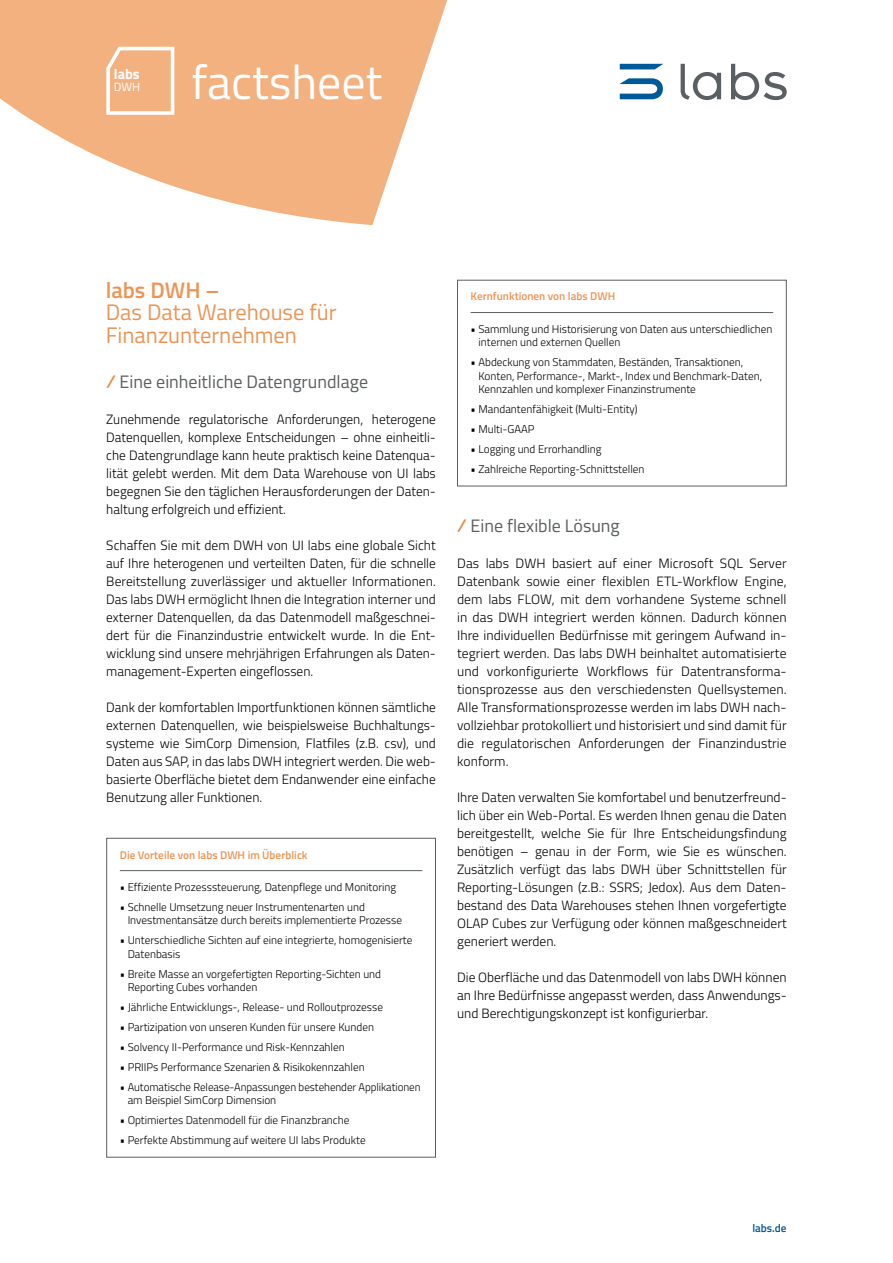
<style>
.page{position:relative;width:893px;height:1263px;background:#fff}
.page>*{position:absolute;margin:0;border:0;box-sizing:border-box;transform-origin:0 0}
.t1{font:48px "Titillium";color:#fff}
.t2{font:22.5px/22.5px "Titillium";color:#ed9455}
.t3{font:600 22.5px "Titillium";color:#ed9455}
.t4{font:18px "Titillium";color:#5a5f62}
.t5{font:700 14.4px "Titillium";color:#fff}
.t6{font:300 13.5px/18px "Titillium";color:#000;text-align:justify}
.t7{font:12px "Titillium";color:#fff}
.t8{font:300 11.25px/13.5px "Titillium";color:#000}
.t9{font:600 11.25px "Titillium";color:#ed9455}
.t10{font:600 11.25px "Titillium";color:#005a9a}
</style>
<div class="page">
<svg style="left:620px;top:64px;width:43px;height:35px"></svg>
<svg style="left:681px;top:64px;width:40px;height:36px"></svg>
<svg style="left:731px;top:64px;width:56px;height:36px"></svg>
<svg style="left:0;top:0;width:448px;height:225px;fill:#f3b180"></svg>
<svg style="left:106px;top:375px;width:10px;height:13px"></svg>
<svg style="left:457px;top:519px;width:10px;height:13px"></svg>
<hr style="left:120px;top:870px;width:302px;height:1px;background:#5a5f62">
<div style="left:106px;top:838px;width:330px;height:319px;border:1px solid #5a5f62"></div>
<hr style="left:471px;top:312px;width:302px;height:1px;background:#5a5f62">
<div style="left:457px;top:280px;width:330px;height:206px;border:1px solid #5a5f62"></div>
<svg style="left:106px;top:47px;width:68px;height:68px;background:#f5bf97"></svg>
<p class="t5" style="left:114px;top:63px;width:27px">labs</p>
<p class="t7" style="left:114px;top:78px;width:28px">DWH</p>
<h1 class="t1" style="left:191px;top:47px;width:192px">factsheet</h1>
<h2 class="t3" style="left:106px;top:273px;width:115px">labs DWH –</h2>
<h2 class="t2" style="left:106px;top:300px;width:232px">Das Data Warehouse für<br>Finanzunternehmen</h2>
<h3 class="t4" style="left:120px;top:368px;width:250px">Eine einheitliche Datengrundlage</h3>
<p class="t6" style="left:106px;top:409px;width:331px">Zunehmende regulatorische Anforderungen, heterogene Datenquellen, komplexe Entscheidungen – ohne einheitli&shy;che Datengrundlage kann heute praktisch keine Datenqua&shy;lität gelebt werden. Mit dem Data Warehouse von UI labs begegnen Sie den täglichen Herausforderungen der Daten&shy;haltung erfolgreich und effizient.</p>
<p class="t6" style="left:106px;top:535px;width:331px">Schaffen Sie mit dem DWH von UI labs eine globale Sicht auf Ihre heterogenen und verteilten Daten, für die schnelle Bereitstellung zuverlässiger und aktueller Informationen.<br>Das labs DWH ermöglicht Ihnen die Integration interner und externer Datenquellen, da das Datenmodell maßgeschnei&shy;dert für die Finanzindustrie entwickelt wurde. In die Ent&shy;wicklung sind unsere mehrjährigen Erfahrungen als Daten&shy;management-Experten eingeflossen.</p>
<p class="t6" style="left:106px;top:697px;width:331px">Dank der komfortablen Importfunktionen können sämtliche externen Datenquellen, wie beispielsweise Buchhaltungs&shy;systeme wie SimCorp Dimension, Flatfiles (z.B. csv), und Daten aus SAP, in das labs DWH integriert werden. Die web&shy;basierte Oberfläche bietet dem Endanwender eine einfache Benutzung aller Funktionen.</p>
<p class="t9" style="left:120px;top:846px;width:189px">Die Vorteile von labs DWH im Überblick</p>
<p class="t8" style="left:120px;top:880px;width:278px">• Effiziente Prozesssteuerung, Datenpflege und Monitoring</p>
<p class="t8" style="left:128px;top:899px;width:276px;text-indent:-8px">• Schnelle Umsetzung neuer Instrumentenarten und<br>Investmentansätze durch bereits implementierte Prozesse</p>
<p class="t8" style="left:128px;top:933px;width:286px;text-indent:-8px">• Unterschiedliche Sichten auf eine integrierte, homogenisierte<br>Datenbasis</p>
<p class="t8" style="left:128px;top:966px;width:255px;text-indent:-8px">• Breite Masse an vorgefertigten Reporting-Sichten und<br>Reporting Cubes vorhanden</p>
<p class="t8" style="left:120px;top:1000px;width:265px">• Jährliche Entwicklungs-, Release- und Rolloutprozesse</p>
<p class="t8" style="left:120px;top:1020px;width:256px">• Partizipation von unseren Kunden für unsere Kunden</p>
<p class="t8" style="left:120px;top:1039px;width:226px">• Solvency II-Performance und Risk-Kennzahlen</p>
<p class="t8" style="left:120px;top:1059px;width:246px">• PRIIPs Performance Szenarien &amp; Risikokennzahlen</p>
<p class="t8" style="left:128px;top:1079px;width:294px;text-indent:-8px">• Automatische Release-Anpassungen bestehender Applikationen am Beispiel SimCorp Dimension</p>
<p class="t8" style="left:120px;top:1113px;width:231px">• Optimiertes Datenmodell für die Finanzbranche</p>
<p class="t8" style="left:120px;top:1133px;width:247px">• Perfekte Abstimmung auf weitere UI labs Produkte</p>
<p class="t9" style="left:471px;top:288px;width:146px">Kernfunktionen von labs DWH</p>
<p class="t8" style="left:478px;top:322px;width:296px;text-indent:-8px">• Sammlung und Historisierung von Daten aus unterschiedlichen internen und externen Quellen</p>
<p class="t8" style="left:478px;top:355px;width:285px;text-indent:-8px">• Abdeckung von Stammdaten, Beständen, Transaktionen,<br>Konten, Performance-, Markt-, Index und Benchmark-Daten,<br>Kennzahlen und komplexer Finanzinstrumente</p>
<p class="t8" style="left:471px;top:402px;width:169px">• Mandantenfähigkeit (Multi-Entity)</p>
<p class="t8" style="left:471px;top:422px;width:65px">• Multi-GAAP</p>
<p class="t8" style="left:471px;top:442px;width:132px">• Logging und Errorhandling</p>
<p class="t8" style="left:471px;top:462px;width:175px">• Zahlreiche Reporting-Schnittstellen</p>
<h3 class="t4" style="left:470px;top:512px;width:151px">Eine flexible Lösung</h3>
<p class="t6" style="left:457px;top:553px;width:331px">Das labs DWH basiert auf einer Microsoft SQL Server Datenbank sowie einer flexiblen ETL-Workflow Engine, dem labs FLOW, mit dem vorhandene Systeme schnell in das DWH integriert werden können. Dadurch können Ihre individuellen Bedürfnisse mit geringem Aufwand in&shy;tegriert werden. Das labs DWH beinhaltet automatisierte und vorkonfigurierte Workflows für Datentransforma&shy;tionsprozesse aus den verschiedensten Quellsystemen.<br>Alle Transformationsprozesse werden im labs DWH nach&shy;vollziehbar protokolliert und historisiert und sind damit für die regulatorischen Anforderungen der Finanzindustrie konform.</p>
<p class="t6" style="left:457px;top:787px;width:331px">Ihre Daten verwalten Sie komfortabel und benutzerfreund&shy;lich über ein Web-Portal. Es werden Ihnen genau die Daten bereitgestellt, welche Sie für Ihre Entscheidungsfindung benötigen – genau in der Form, wie Sie es wünschen.<br>Zusätzlich verfügt das labs DWH über Schnittstellen für Reporting-Lösungen (z.B.: SSRS; Jedox). Aus dem Daten&shy;bestand des Data Warehouses stehen Ihnen vorgefertigte OLAP Cubes zur Verfügung oder können maßgeschneidert generiert werden.</p>
<p class="t6" style="left:457px;top:967px;width:331px">Die Oberfläche und das Datenmodell von labs DWH können an Ihre Bedürfnisse angepasst werden, dass Anwendungs&shy;und Berechtigungskonzept ist konfigurierbar.</p>
<p class="t10" style="left:752px;top:1220px;width:36px">labs.de</p>
</div>
